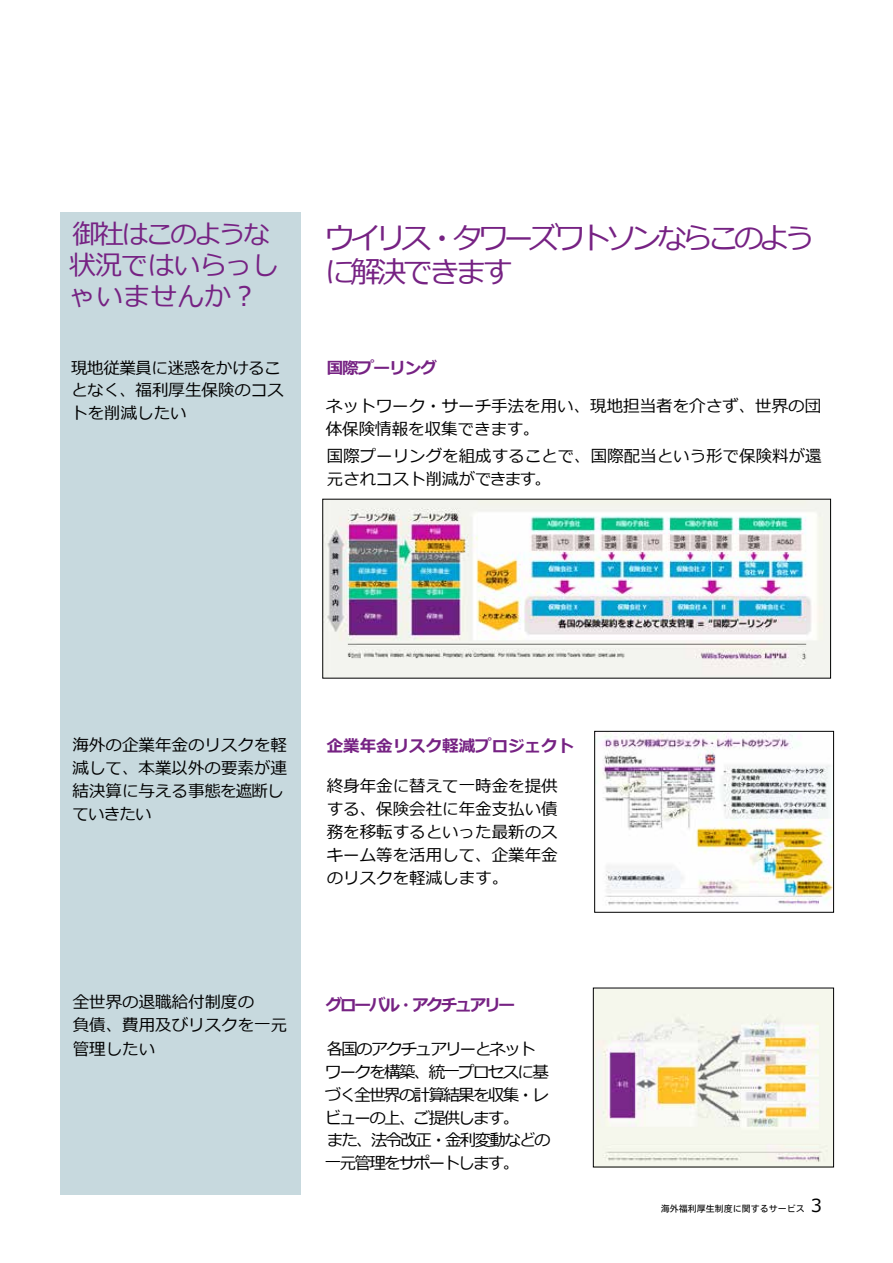
<style>
.page{position:relative;width:893px;height:1263px;background:#fff}
.page>*{position:absolute;margin:0;border:0;box-sizing:border-box;transform-origin:0 0}
.t1{font:30px/34.8px "Meiryo";letter-spacing:-.15em;color:#762283}
.t2{font:27px/31.2px "Meiryo";letter-spacing:-.035em;color:#762283}
.t3{font:16.5px/23px "Meiryo";color:#000}
.t4{font:16.5px/23px "Meiryo";letter-spacing:-.1em;color:#000}
.t5{font:700 16.5px "Meiryo";color:#762283}
.t6{font:700 16.5px "Meiryo";letter-spacing:-.13em;color:#762283}
.t7{font:700 16.5px "Meiryo";letter-spacing:-.05em;color:#762283}
.t8{font:9px "Motoya Cedar Std W3";color:#000}
.s1{font-family:"Meiryo";font-size:18px}
</style>
<div class="page">
<div style="left:60px;top:212px;width:240px;height:983px;background:#c7d9de"></div>
<img style="left:324px;top:501px;width:505px;height:175px">
<img style="left:602px;top:733px;width:230px;height:173px">
<div style="left:594px;top:731px;width:240px;height:182px;border:1px solid #000"></div>
<img style="left:595px;top:990px;width:237px;height:175px">
<div style="left:593px;top:988px;width:241px;height:179px;border:1px solid #000"></div>
<h2 class="t2" style="left:69px;top:220px;width:211px">御社はこのような状況ではいらっしゃいませんか？</h2>
<p class="t3" style="left:71px;top:357px;width:214px">現地従業員に迷惑をかけることなく、福利厚生保険のコストを削減したい</p>
<h1 class="t1" style="left:325px;top:222px;width:491px">ウイリス・タワーズワトソンならこのように解決できます</h1>
<p class="t7" style="left:327px;top:356px;width:112px">国際プーリング</p>
<p class="t3" style="left:326px;top:395px;width:497px">ネットワーク・サーチ手法を用い、現地担当者を介さず、世界の団体保険情報を収集できます。</p>
<p class="t3" style="left:327px;top:445px;width:497px">国際プーリングを組成することで、国際配当という形で保険料が還元されコスト削減ができます。</p>
<p class="t3" style="left:73px;top:735px;width:216px">海外の企業年金のリスクを軽減して、本業以外の要素が連結決算に与える事態を遮断していきたい</p>
<p class="t5" style="left:327px;top:734px;width:249px">企業年金リスク軽減プロジェクト</p>
<p class="t3" style="left:327px;top:776px;width:233px;text-align:justify">終身年金に替えて一時金を提供する、保険会社に年金支払い債務を移転するといった最新のスキーム等を活用して、企業年金のリスクを軽減します。</p>
<p class="t3" style="left:73px;top:991px;width:216px;line-height:23.4px">全世界の退職給付制度の<br>負債、費用及びリスクを一元管理したい</p>
<p class="t6" style="left:326px;top:994px;width:191px">グローバル・アクチュアリー</p>
<p class="t4" style="left:325px;top:1038px;width:227px">各国のアクチュアリーとネットワークを構築、統一プロセスに基づく全世界の計算結果を収集・レビューの上、ご提供します。<br>また、法令改正・金利変動などの一元管理をサポートします。</p>
<p class="t8" style="left:661px;top:1202px;width:163px">海外福利厚生制度に関するサービス <span class="s1">3</span></p>
</div>
